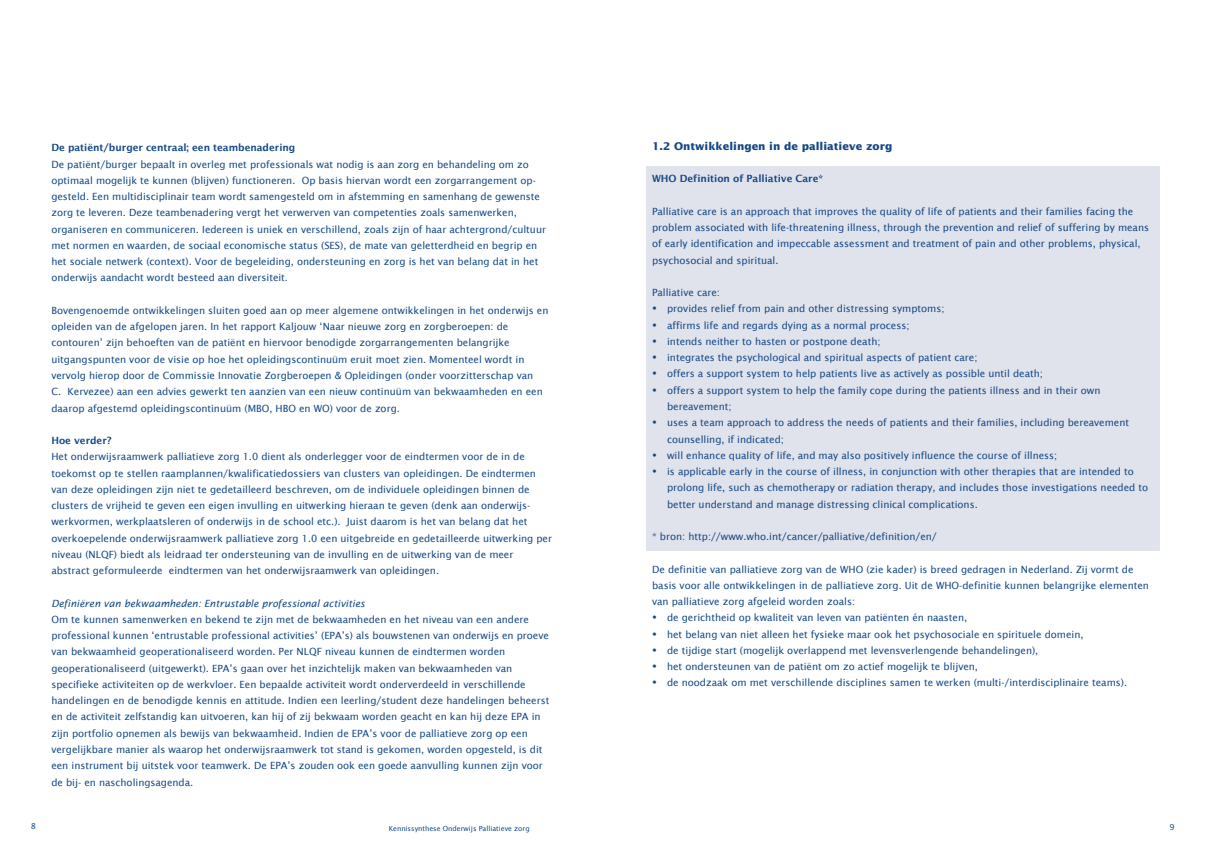
<style>
.page{position:relative;width:1205px;height:851px;background:#fff}
.page>*{position:absolute;margin:0;border:0;box-sizing:border-box;transform-origin:0 0}
.plat{font:10.62px/16.2px "Lucida Sans EF";color:#134784}
.plat-2{font:italic 10.62px "Lucida Sans EF";color:#134784}
.bold{font:600 10.62px "Lucida Sans EF";color:#134784}
.kopje_paragraaf{font:700 10.62px "Lucida Sans";color:#134784}
.plat-3{font:600 10.62px "Lucida Sans EF";color:#134784}
.t1{font:8.75px "Lucida Sans EF";color:#134784}
.t2{font:7.5px "Lucida Sans EF";color:#134784}
</style>
<div class="page">
<div style="left:646px;top:166px;width:514px;height:384px;background:#e0e2ec"></div>
<p class="kopje_paragraaf" style="left:652px;top:140px;width:242px">1.2 Ontwikkelingen in de palliatieve zorg</p>
<p class="plat-3" style="left:652px;top:173px;width:172px">WHO Definition of Palliative Care*</p>
<p class="plat" style="left:652px;top:203px;width:498px">Palliative care is an approach that improves the quality of life of patients and their families facing the problem associated with life-threatening illness, through the prevention and relief of suffering by means of early identification and impeccable assessment and treatment of pain and other problems, physical, psychosocial and spiritual.</p>
<p class="plat" style="left:652px;top:284px;width:69px">Palliative care:</p>
<p class="plat" style="left:667px;top:300px;width:279px">provides relief from pain and other distressing symptoms;</p>
<p class="plat" style="left:667px;top:317px;width:244px">affirms life and regards dying as a normal process;</p>
<p class="plat" style="left:667px;top:333px;width:215px">intends neither to hasten or postpone death;</p>
<p class="plat" style="left:667px;top:349px;width:312px">integrates the psychological and spiritual aspects of patient care;</p>
<p class="plat" style="left:667px;top:365px;width:377px">offers a support system to help patients live as actively as possible until death;</p>
<p class="plat" style="left:667px;top:382px;width:435px">offers a support system to help the family cope during the patients illness and in their own bereavement;</p>
<p class="plat" style="left:667px;top:414px;width:463px">uses a team approach to address the needs of patients and their families, including bereavement counselling, if indicated;</p>
<p class="plat" style="left:667px;top:447px;width:392px">will enhance quality of life, and may also positively influence the course of illness;</p>
<p class="plat" style="left:667px;top:463px;width:483px">is applicable early in the course of illness, in conjunction with other therapies that are intended to prolong life, such as chemotherapy or radiation therapy, and includes those investigations needed to better understand and manage distressing clinical complications.</p>
<p class="plat" style="left:652px;top:528px;width:286px">* bron: http://www.who.int/cancer/palliative/definition/en/</p>
<p class="plat" style="left:652px;top:560px;width:498px">De definitie van palliatieve zorg van de WHO (zie kader) is breed gedragen in Nederland. Zij vormt de basis voor alle ontwikkelingen in de palliatieve zorg. Uit de WHO-definitie kunnen belangrijke elementen van palliatieve zorg afgeleid worden zoals:</p>
<p class="plat" style="left:667px;top:609px;width:302px">de gerichtheid op kwaliteit van leven van patiënten én naasten,</p>
<p class="plat" style="left:667px;top:625px;width:418px">het belang van niet alleen het fysieke maar ook het psychosociale en spirituele domein,</p>
<p class="plat" style="left:667px;top:642px;width:373px">de tijdige start (mogelijk overlappend met levensverlengende behandelingen),</p>
<p class="plat" style="left:667px;top:658px;width:312px">het ondersteunen van de patiënt om zo actief mogelijk te blijven,</p>
<p class="plat" style="left:667px;top:674px;width:461px">de noodzaak om met verschillende disciplines samen te werken (multi-/interdisciplinaire teams).</p>
<p class="bold" style="left:51px;top:142px;width:245px">De patiënt/burger centraal; een teambenadering</p>
<p class="plat" style="left:51px;top:156px;width:490px">De patiënt/burger bepaalt in overleg met professionals wat nodig is aan zorg en behandeling om zo optimaal mogelijk te kunnen (blijven) functioneren. Op basis hiervan wordt een zorgarrangement op&shy;gesteld. Een multidisciplinair team wordt samengesteld om in afstemming en samenhang de gewenste zorg te leveren. Deze teambenadering vergt het verwerven van competenties zoals samenwerken,</p>
<p class="plat" style="left:51px;top:221px;width:496px">organiseren en communiceren. Iedereen is uniek en verschillend, zoals zijn of haar achtergrond/cultuur met normen en waarden, de sociaal economische status (SES), de mate van geletterdheid en begrip en het sociale netwerk (context). Voor de begeleiding, ondersteuning en zorg is het van belang dat in het onderwijs aandacht wordt besteed aan diversiteit.</p>
<p class="plat" style="left:51px;top:302px;width:498px">Bovengenoemde ontwikkelingen sluiten goed aan op meer algemene ontwikkelingen in het onderwijs en opleiden van de afgelopen jaren. In het rapport Kaljouw ‘Naar nieuwe zorg en zorgberoepen: de</p>
<p class="plat" style="left:51px;top:334px;width:460px">contouren’ zijn behoeften van de patiënt en hiervoor benodigde zorgarrangementen belangrijke</p>
<p class="plat" style="left:51px;top:351px;width:493px">uitgangspunten voor de visie op hoe het opleidingscontinuüm eruit moet zien. Momenteel wordt in vervolg hierop door de Commissie Innovatie Zorgberoepen &amp; Opleidingen (onder voorzitterschap van C. Kervezee) aan een advies gewerkt ten aanzien van een nieuw continuüm van bekwaamheden en een daarop afgestemd opleidingscontinuüm (MBO, HBO en WO) voor de zorg.</p>
<p class="bold" style="left:51px;top:434px;width:62px">Hoe verder?</p>
<p class="plat" style="left:51px;top:448px;width:475px">Het onderwijsraamwerk palliatieve zorg 1.0 dient als onderlegger voor de eindtermen voor de in de</p>
<p class="plat" style="left:51px;top:464px;width:502px">toekomst op te stellen raamplannen/kwalificatiedossiers van clusters van opleidingen. De eindtermen van deze opleidingen zijn niet te gedetailleerd beschreven, om de individuele opleidingen binnen de clusters de vrijheid te geven een eigen invulling en uitwerking hieraan te geven (denk aan onderwijs&shy;werkvormen, werkplaatsleren of onderwijs in de school etc.). Juist daarom is het van belang dat het overkoepelende onderwijsraamwerk palliatieve zorg 1.0 een uitgebreide en gedetailleerde uitwerking per</p>
<p class="plat" style="left:51px;top:546px;width:463px">niveau (NLQF) biedt als leidraad ter ondersteuning van de invulling en de uitwerking van de meer</p>
<p class="plat" style="left:51px;top:562px;width:389px">abstract geformuleerde eindtermen van het onderwijsraamwerk van opleidingen.</p>
<p class="plat-2" style="left:51px;top:597px;width:315px">Definiëren van bekwaamheden: Entrustable professional activities</p>
<p class="plat" style="left:51px;top:611px;width:499px">Om te kunnen samenwerken en bekend te zijn met de bekwaamheden en het niveau van een andere professional kunnen ‘entrustable professional activities’ (EPA’s) als bouwstenen van onderwijs en proeve van bekwaamheid geoperationaliseerd worden. Per NLQF niveau kunnen de eindtermen worden</p>
<p class="plat" style="left:51px;top:659px;width:462px">geoperationaliseerd (uitgewerkt). EPA’s gaan over het inzichtelijk maken van bekwaamheden van</p>
<p class="plat" style="left:51px;top:676px;width:476px">specifieke activiteiten op de werkvloer. Een bepaalde activiteit wordt onderverdeeld in verschillende</p>
<p class="plat" style="left:51px;top:692px;width:499px">handelingen en de benodigde kennis en attitude. Indien een leerling/student deze handelingen beheerst en de activiteit zelfstandig kan uitvoeren, kan hij of zij bekwaam worden geacht en kan hij deze EPA in zijn portfolio opnemen als bewijs van bekwaamheid. Indien de EPA’s voor de palliatieve zorg op een</p>
<p class="plat" style="left:51px;top:741px;width:493px;text-align:justify">vergelijkbare manier als waarop het onderwijsraamwerk tot stand is gekomen, worden opgesteld, is dit een instrument bij uitstek voor teamwerk. De EPA’s zouden ook een goede aanvulling kunnen zijn voor de bij- en nascholingsagenda.</p>
<p class="t2" style="left:389px;top:823px;width:151px">Strategisch opleidingsplan VUmc 2017-2020</p>
<p class="t1" style="left:31px;top:821px;width:7px">8</p>
<p class="t1" style="left:406px;top:822px;width:147px">Managementcontract IOO 2016-2017</p>
<p class="t1" style="left:1169px;top:822px;width:7px">9</p>
<p class="t2" style="left:389px;top:823px;width:142px">Kennissynthese Onderwijs Palliatieve zorg</p>
</div>
